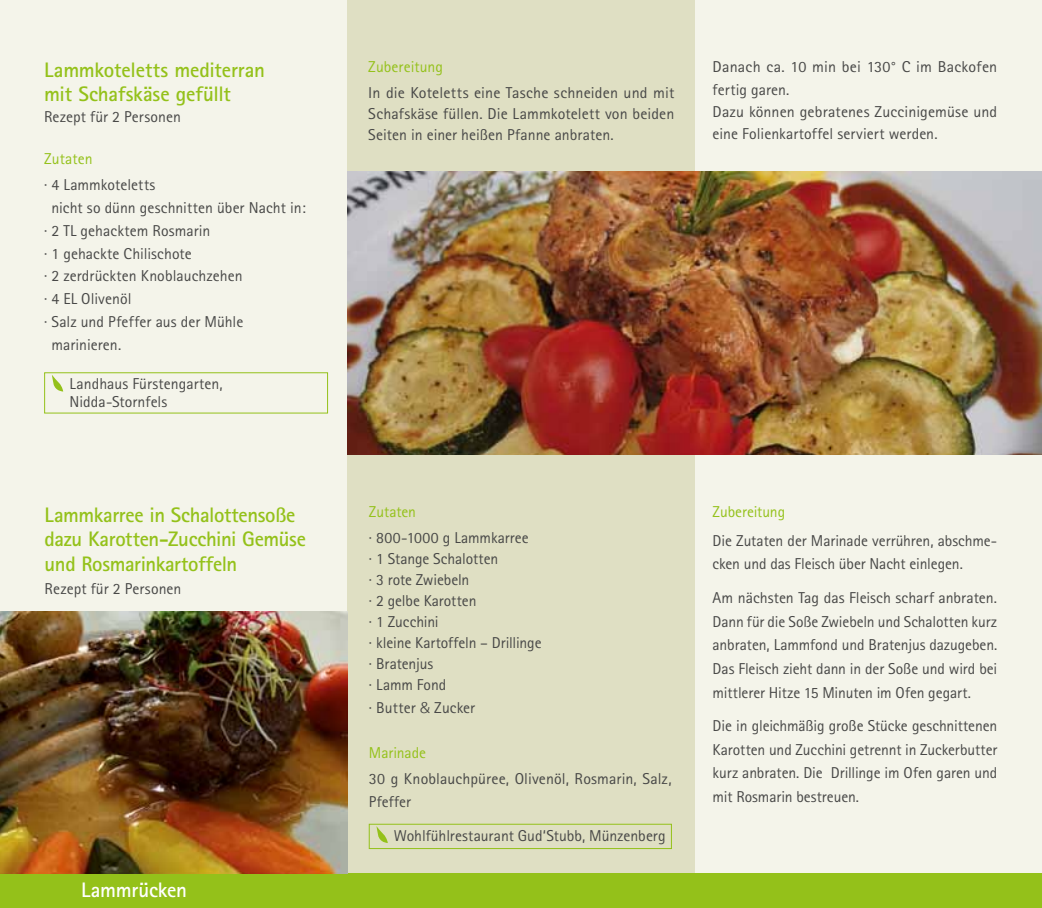
<style>
.page{position:relative;width:1042px;height:908px;background:#f4f4ea}
.page>*{position:absolute;margin:0;border:0;box-sizing:border-box;transform-origin:0 0}
.t1{font:700 21px/24.5px "Rotis Sans Serif";letter-spacing:-.015em;color:#94c11a}
.t2{font:700 21px "Rotis Sans Serif";letter-spacing:-.01em;color:#fff}
.t3{font:15.75px/21px "Rotis Sans Serif";color:#484847}
.t4{font:15.75px "Rotis Sans Serif";letter-spacing:-.005em;color:#94c11a}
.s1{font-family:"Frutiger LT";font-weight:300}
</style>
<div class="page">
<div style="left:347px;top:0;width:347px;height:454px;background:#dfdfc3"></div>
<div style="left:347px;top:454px;width:347px;height:434px;background:#dfdfc3"></div>
<svg style="left:376px;top:826px;width:12px;height:17px"></svg>
<div style="left:369px;top:824px;width:303px;height:25px;border:1px solid #94c11a"></div>
<div style="left:0;top:874px;width:1042px;height:34px;background:#94c11a"></div>
<img style="left:0;top:611px;width:347px;height:263px">
<svg style="left:52px;top:375px;width:11px;height:17px"></svg>
<img style="left:347px;top:172px;width:695px;height:282px">
<div style="left:44px;top:372px;width:284px;height:41px;border:1px solid #94c11a"></div>
<h1 class="t1" style="left:44px;top:57px;width:223px">Lammkoteletts mediterran mit Schafskäse gefüllt</h1>
<p class="t3" style="left:44px;top:106px;width:138px">Rezept für 2 Personen</p>
<p class="t4" style="left:44px;top:150px;width:50px">Zutaten</p>
<p class="t3" style="left:44px;top:174px;width:113px">· 4 Lammkoteletts</p>
<p class="t3" style="left:51px;top:197px;width:256px">nicht so dünn geschnitten über Nacht in:</p>
<p class="t3" style="left:44px;top:220px;width:168px">· 2 TL gehacktem Rosmarin</p>
<p class="t3" style="left:44px;top:243px;width:149px">· 1 gehackte Chilischote</p>
<p class="t3" style="left:44px;top:265px;width:200px">· 2 zerdrückten Knoblauchzehen</p>
<p class="t3" style="left:44px;top:288px;width:89px">· 4 EL Olivenöl</p>
<p class="t3" style="left:44px;top:311px;width:201px">· Salz und Pfeffer aus der Mühle</p>
<p class="t3" style="left:51px;top:334px;width:71px">marinieren.</p>
<p class="t3" style="left:70px;top:375px;width:155px;line-height:17.5px">Landhaus Fürstengarten,<br>Nidda-Stornfels</p>
<h1 class="t1" style="left:45px;top:502px;width:263px">Lammkarree in Schalottensoße dazu Karotten-Zucchini Gemüse und Rosmarinkartoffeln</h1>
<p class="t3" style="left:45px;top:578px;width:138px">Rezept für 2 Personen</p>
<h1 class="t2" style="left:81px;top:876px;width:108px">Lammrücken</h1>
<p class="t4" style="left:368px;top:57px;width:76px">Zubereitung</p>
<p class="t3" style="left:368px;top:82px;width:308px;text-align:justify">In die Koteletts eine Tasche schneiden und mit Schafskäse füllen. Die Lammkotelett von beiden Seiten in einer heißen Pfanne anbraten.</p>
<p class="t3" style="left:712px;top:56px;width:286px;line-height:22.4px">Danach ca. 10 min bei 130° C im Backofen fertig garen.<br>Dazu können gebratenes Zuccinigemüse und eine Folienkartoffel serviert werden.</p>
<p class="t4" style="left:369px;top:502px;width:49px">Zutaten</p>
<p class="t3" style="left:369px;top:527px;width:174px">· 800-1000 g Lammkarree<br>· 1 Stange Schalotten<br>· 3 rote Zwiebeln<br>· 2 gelbe Karotten<br>· 1 Zucchini<br>· kleine Kartoffeln – Drillinge · Bratenjus<br>· Lamm Fond</p>
<p class="t3" style="left:369px;top:697px;width:108px">· Butter <span class="s1">&amp;</span> Zucker</p>
<p class="t4" style="left:369px;top:744px;width:59px">Marinade</p>
<p class="t3" style="left:369px;top:767px;width:304px;line-height:22.8px">30 g Knoblauchpüree, Olivenöl, Rosmarin, Salz,<br>Pfeffer</p>
<p class="t3" style="left:394px;top:825px;width:273px">Wohlfühlrestaurant Gud‘Stubb, Münzenberg</p>
<p class="t4" style="left:712px;top:502px;width:74px">Zubereitung</p>
<p class="t3" style="left:712px;top:528px;width:286px;line-height:23.6px">Die Zutaten der Marinade verrühren, abschme&shy;cken und das Fleisch über Nacht einlegen.</p>
<p class="t3" style="left:712px;top:586px;width:286px;line-height:23.6px;text-align:justify">Am nächsten Tag das Fleisch scharf anbraten.<br>Dann für die Soße Zwiebeln und Schalotten kurz anbraten, Lammfond und Bratenjus dazugeben.<br>Das Fleisch zieht dann in der Soße und wird bei mittlerer Hitze 15 Minuten im Ofen gegart.</p>
<p class="t3" style="left:712px;top:714px;width:286px;line-height:23.6px;text-align:justify">Die in gleichmäßig große Stücke geschnittenen Karotten und Zucchini getrennt in Zuckerbutter kurz anbraten. Die Drillinge im Ofen garen und mit Rosmarin bestreuen.</p>
</div>
